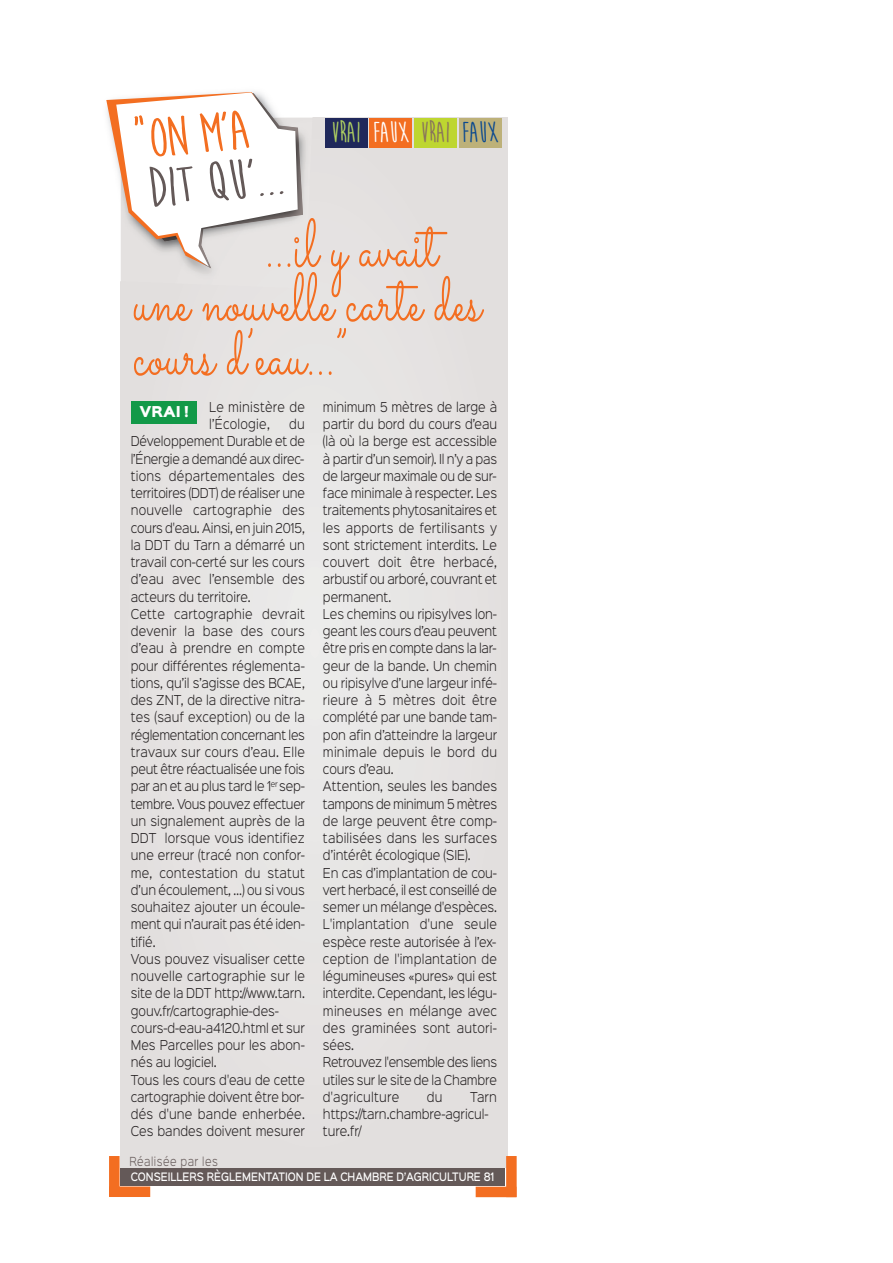
<style>
.page{position:relative;width:893px;height:1263px;background:#fff}
.page>*{position:absolute;margin:0;border:0;box-sizing:border-box;transform-origin:0 0}
.t1{font:67.5px/54px "Sacramento";color:#f36e21;scale:.8 1}
.t2{font:700 57px "Moon Flower";color:#645958;scale:1.2 1}
.t3{font:700 57px "Moon Flower";color:#f36e21;scale:1.2 1}
.t4{font:700 30px "Moon Flower";letter-spacing:-.05em;color:#aecf61}
.t5{font:13.5px "Sinkin Sans 900 X Black";color:#fff;scale:.9 1}
.t6{font:300 12.3px/17.2px "Sinkin Sans 300";letter-spacing:-.005em;color:#231f20;scale:.9 1}
.t7{font:300 12.3px/17.2px "Sinkin Sans 300";letter-spacing:.02em;color:#231f20;scale:.9 1}
.t8{font:300 11.25px "Sinkin Sans 300";letter-spacing:.05em;color:#645958;scale:.85 1}
.t9{font:500 10.5px "Sinkin Sans 500";color:#fff;scale:.85 1}
.s1{color:#fff}
.s2{color:#88735c}
.s3{color:#0b498f}
</style>
<div class="page">
<div style="left:121px;top:118px;width:387px;height:1050px;background:#e5e2e2"></div>
<div style="left:325px;top:118px;width:42px;height:30px;background:#1f285b"></div>
<div style="left:370px;top:118px;width:42px;height:30px;background:#f36e21"></div>
<div style="left:414px;top:118px;width:43px;height:30px;background:#bed630"></div>
<div style="left:459px;top:118px;width:42px;height:30px;background:#bdb179"></div>
<div style="left:476px;top:1187px;width:40px;height:10px;background:#f36e21"></div>
<div style="left:506px;top:1156px;width:11px;height:41px;background:#f36e21"></div>
<div style="left:109px;top:1156px;width:11px;height:41px;background:#f36e21"></div>
<div style="left:109px;top:1186px;width:41px;height:11px;background:#f36e21"></div>
<div style="left:120px;top:1168px;width:385px;height:18px;background:#645958"></div>
<svg style="left:106px;top:92px;width:197px;height:176px"></svg>
<div style="left:131px;top:401px;width:65px;height:22px;background:#129948"></div>
<h2 class="t3" style="left:126px;top:112px;width:104px;rotate:-6deg">“ON M’A</h2>
<h2 class="t2" style="left:144px;top:161px;width:117px;rotate:-6deg">DIT QU’...</h2>
<h3 class="t4" style="left:331px;top:117px;width:169px">VRAI <span class="s1">FAUX</span> <span class="s2">VRAI</span> <span class="s3">FAUX</span></h3>
<h1 class="t1" style="left:133px;top:216px;width:437px;text-indent:132px">...il y avait une nouvelle carte des cours d’eau…”</h1>
<p class="t7" style="left:209px;top:399px;width:108px">Le ministère de l’Écologie,</p>
<p class="t5" style="left:140px;top:406px;width:56px">VRAI !</p>
<p class="t6" style="left:131px;top:417px;width:195px;text-indent:158px">du<br>Développement Durable et de l’Énergie a demandé aux direc&shy;tions départementales des territoires (DDT) de réaliser une nouvelle cartographie des cours d'eau. Ainsi, en juin 2015, la DDT du Tarn a démarré un travail con-certé sur les cours d’eau avec l’ensemble des acteurs du territoire.<br>Cette cartographie devrait devenir la base des cours d’eau à prendre en compte pour différentes réglementa&shy;tions, qu’il s’agisse des BCAE, des ZNT, de la directive nitra&shy;tes (sauf exception) ou de la réglementation concernant les travaux sur cours d’eau. Elle peut être réactualisée une fois par an et au plus tard le 1<sup>er</sup> sep&shy;tembre. Vous pouvez effectuer un signalement auprès de la<br>DDT lorsque vous identifiez une erreur (tracé non confor&shy;me, contestation du statut d’un écoulement, …) ou si vous souhaitez ajouter un écoule&shy;ment qui n’aurait pas été iden&shy;tifié.<br>Vous pouvez visualiser cette nouvelle cartographie sur le site de la DDT http://www.tarn. gouv.fr/cartographie-des&shy;cours-d-eau-a4120.html et sur<br>Mes Parcelles pour les abon&shy;nés au logiciel.<br>Tous les cours d'eau de cette cartographie doivent être bor&shy;dés d'une bande enherbée.<br>Ces bandes doivent mesurer</p>
<p class="t6" style="left:323px;top:399px;width:195px">minimum 5 mètres de large à partir du bord du cours d’eau (là où la berge est accessible à partir d’un semoir). Il n’y a pas de largeur maximale ou de sur&shy;face minimale à respecter. Les traitements phytosanitaires et les apports de fertilisants y sont strictement interdits. Le couvert doit être herbacé, arbustif ou arboré, couvrant et permanent.<br>Les chemins ou ripisylves lon&shy;geant les cours d’eau peuvent être pris en compte dans la lar&shy;geur de la bande. Un chemin ou ripisylve d’une largeur infé&shy;rieure à 5 mètres doit être complété par une bande tam&shy;pon afin d’atteindre la largeur minimale depuis le bord du cours d’eau.<br>Attention, seules les bandes tampons de minimum 5 mètres de large peuvent être comp&shy;tabilisées dans les surfaces d’intérêt écologique (SIE).<br>En cas d’implantation de cou&shy;vert herbacé, il est conseillé de semer un mélange d'espèces.<br>L'implantation d'une seule espèce reste autorisée à l’ex&shy;ception de l'implantation de légumineuses «pures» qui est interdite. Cependant, les légu&shy;mineuses en mélange avec des graminées sont autori&shy;sées.<br>Retrouvez l'ensemble des liens utiles sur le site de la Chambre d'agriculture</p>
<p class="t6" style="left:427px;top:1089px;width:19px">du</p>
<p class="t6" style="left:323px;top:1089px;width:195px;text-indent:147px">Tarn https://tarn.chambre-agricul&shy;ture.fr/</p>
<p class="t8" style="left:129px;top:1157px;width:106px">Réalisée par les</p>
<p class="t9" style="left:131px;top:1172px;width:429px">CONSEILLERS RÈGLEMENTATION DE LA CHAMBRE D’AGRICULTURE 81</p>
</div>
